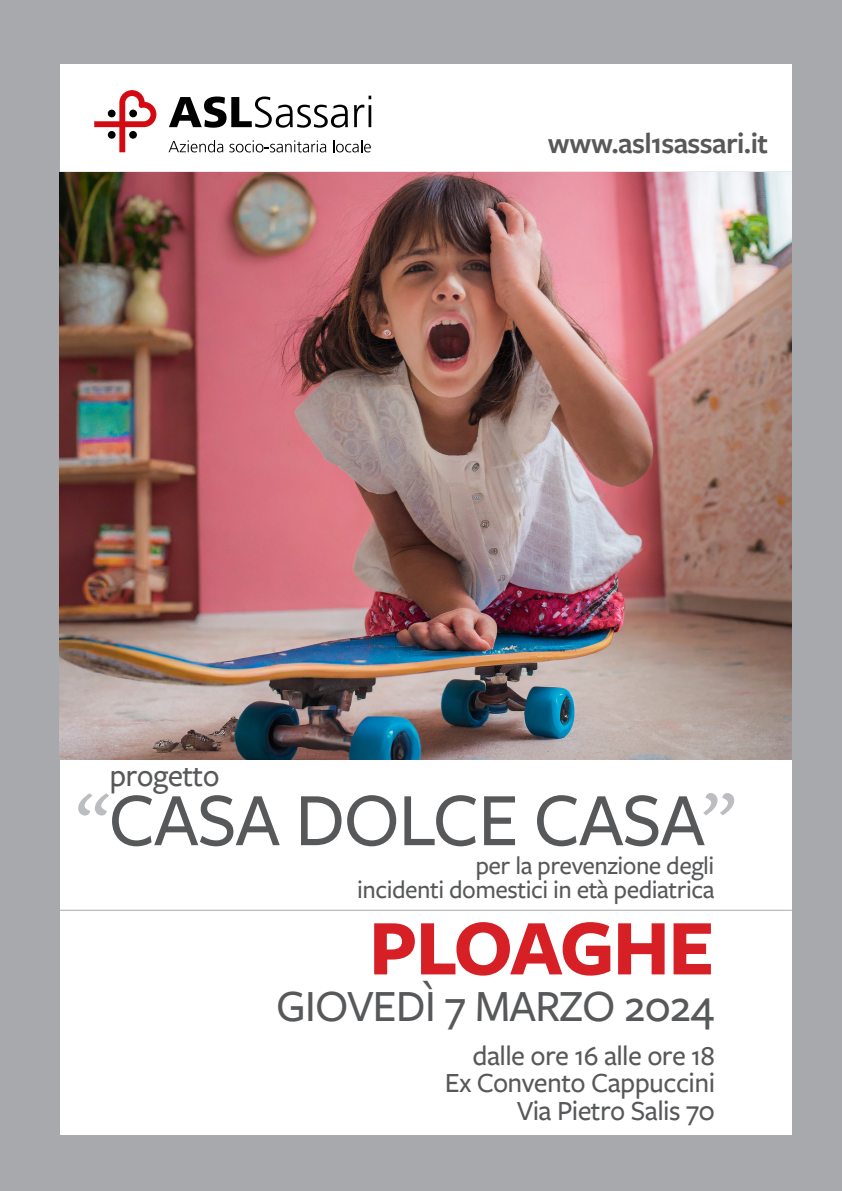
<style>
.page{position:relative;width:842px;height:1191px;background:#a8a9ad}
.page>*{position:absolute;margin:0;border:0;box-sizing:border-box;transform-origin:0 0}
.t1{font:700 81.7px "Freight Sans Pro";letter-spacing:-.03em;color:#d71f26}
.t2{font:500 78.1px "Freight Sans Pro";letter-spacing:-.02em;color:#57585a}
.t3{font:500 46.3px "Freight Sans Pro";letter-spacing:-.02em;color:#57585a}
.t4{font:500 32px "Freight Sans Pro";letter-spacing:-.02em;color:#57585a}
.t5{font:600 30px "Freight Sans Pro";letter-spacing:-.02em;color:#57585a}
.t6{font:500 28.8px "Freight Sans Pro";letter-spacing:-.02em;color:#57585a}
.t7{font:500 26px "Freight Sans Pro";letter-spacing:-.02em;color:#57585a}
.s1{color:#bcbdc0}
</style>
<div class="page">
<div style="left:60px;top:64px;width:732px;height:1070px;background:#fff"></div>
<hr style="left:60px;top:172px;width:732px;height:1px;background:#a8a9ad">
<svg style="left:94px;top:90px;width:62px;height:62px"></svg>
<svg style="left:169px;top:140px;width:54px;height:12px"></svg>
<svg style="left:229px;top:140px;width:97px;height:12px"></svg>
<svg style="left:333px;top:140px;width:38px;height:12px"></svg>
<svg style="left:169px;top:96px;width:179px;height:32px"></svg>
<svg style="left:354px;top:105px;width:10px;height:22px"></svg>
<hr style="left:369px;top:105px;width:2px;height:22px;background:#000">
<hr style="left:60px;top:910px;width:732px;height:1px;background:#a8a9ad">
<img style="left:60px;top:173px;width:732px;height:587px">
<p class="t5" style="left:548px;top:123px;width:222px">www.asl1sassari.it</p>
<p class="t4" style="left:109px;top:754px;width:112px">progetto</p>
<p class="t2" style="left:76px;top:767px;width:662px"><span class="s1">“</span>CASA DOLCE CASA<span class="s1">”</span></p>
<p class="t7" style="left:475px;top:848px;width:240px">per la prevenzione degli</p>
<p class="t7" style="left:357px;top:872px;width:359px">incidenti domestici in età pediatrica</p>
<p class="t1" style="left:369px;top:891px;width:347px">PLOAGHE</p>
<p class="t3" style="left:276px;top:975px;width:440px">GIOVEDÌ 7 MARZO 2024</p>
<p class="t6" style="left:473px;top:1036px;width:244px">dalle ore 16 alle ore 18</p>
<p class="t6" style="left:445px;top:1063px;width:272px">Ex Convento Cappuccini</p>
<p class="t6" style="left:517px;top:1091px;width:199px">Via Pietro Salis 70</p>
</div>
